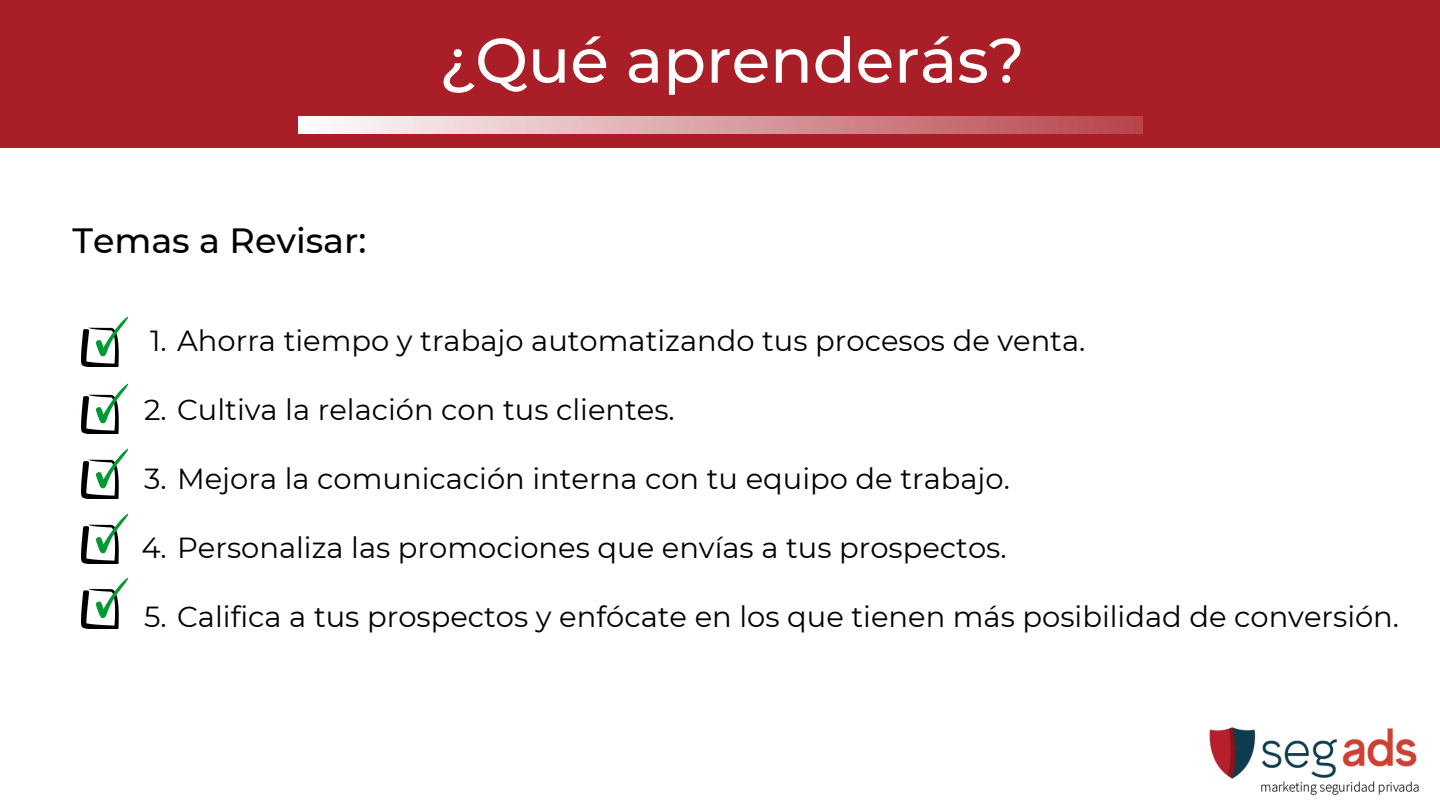
<style>
.page{position:relative;width:1440px;height:810px;background:#fff}
.page>*{position:absolute;margin:0;border:0;box-sizing:border-box;transform-origin:0 0}
.t1{font:500 62.8px "Montserrat";color:#fff}
.t2{font:500 35px "Montserrat";color:#000}
.t3{font:29px "Montserrat";color:#000}
</style>
<div class="page">
<div style="left:0;top:0;width:1440px;height:147px;background:#aa1e27"></div>
<img style="left:298px;top:117px;width:845px;height:16px">
<img style="left:1209px;top:727px;width:210px;height:69px">
<img style="left:81px;top:513px;width:47px;height:50px">
<img style="left:81px;top:448px;width:47px;height:50px">
<img style="left:81px;top:383px;width:47px;height:50px">
<img style="left:81px;top:316px;width:47px;height:50px">
<img style="left:81px;top:578px;width:47px;height:50px">
<p class="t2" style="left:72px;top:220px;width:296px">Temas a Revisar:</p>
<h1 class="t1" style="left:439px;top:22px;width:587px">¿Qué aprenderás?</h1>
<p class="t3" style="left:150px;top:323px;width:937px">1. Ahorra tiempo y trabajo automatizando tus procesos de venta.</p>
<p class="t3" style="left:144px;top:392px;width:532px">2. Cultiva la relación con tus clientes.</p>
<p class="t3" style="left:144px;top:461px;width:867px">3. Mejora la comunicación interna con tu equipo de trabajo.</p>
<p class="t3" style="left:141px;top:530px;width:867px">4. Personaliza las promociones que envías a tus prospectos.</p>
<p class="t3" style="left:144px;top:599px;width:1256px">5. Califica a tus prospectos y enfócate en los que tienen más posibilidad de conversión.</p>
</div>
